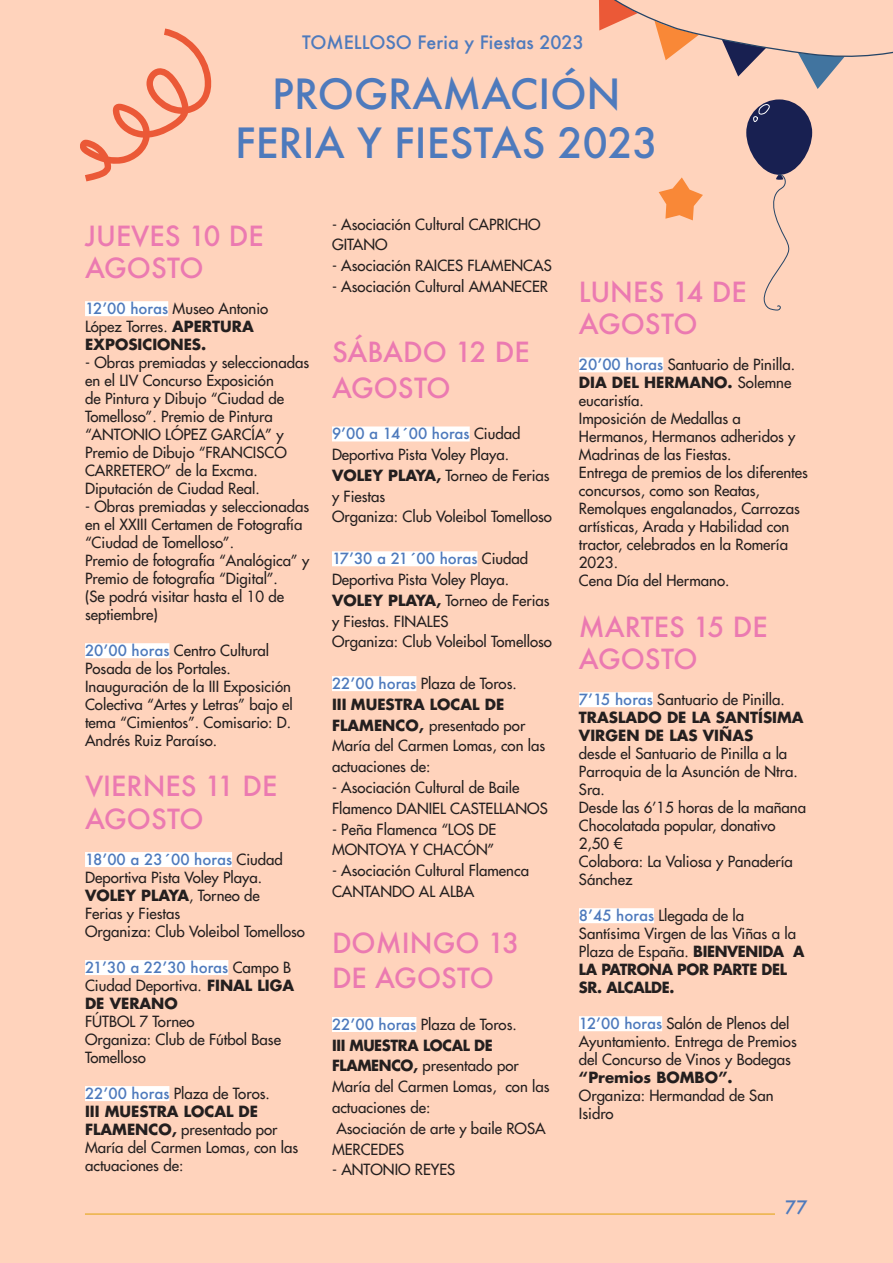
<style>
.page{position:relative;width:893px;height:1263px;background:#ffd3bc}
.page>*{position:absolute;margin:0;border:0;box-sizing:border-box;transform-origin:0 0}
.t1{font:500 40.5px/48.6px "Futura";color:#4e7abc;text-align:center}
.t2{font:500 27px/32.4px "Futura";color:#eb7ab1}
.t3{font:500 18px "Futura";color:#4e7abc}
.t4{font:15px/18px "Futura LT";color:#241f1f}
.t5{font:700 15px/18px "Futura LT";color:#241f1f}
.t6{font:500 15px "Futura";color:#4e7abc}
.s1{font-family:"Futura";font-weight:500;color:#4e7abc}
.s2{font-weight:700}
.s3{font-family:"Futura LT";font-weight:400;color:#241f1f}
.s4{font-weight:400}
</style>
<div class="page">
<svg style="left:659px;top:177px;width:44px;height:43px"></svg>
<svg style="left:599px;top:0;width:294px;height:89px"></svg>
<hr style="left:85px;top:1213px;width:690px;height:2px;background:#ebb245">
<div style="left:85px;top:301px;width:83px;height:15px;background:#fff"></div>
<div style="left:85px;top:643px;width:84px;height:15px;background:#fff"></div>
<div style="left:85px;top:852px;width:147px;height:15px;background:#fff"></div>
<div style="left:85px;top:960px;width:143px;height:15px;background:#fff"></div>
<div style="left:85px;top:1086px;width:84px;height:15px;background:#fff"></div>
<div style="left:332px;top:426px;width:138px;height:15px;background:#fff"></div>
<div style="left:332px;top:551px;width:145px;height:15px;background:#fff"></div>
<div style="left:332px;top:676px;width:84px;height:15px;background:#fff"></div>
<div style="left:332px;top:1017px;width:84px;height:15px;background:#fff"></div>
<div style="left:579px;top:357px;width:84px;height:15px;background:#fff"></div>
<div style="left:579px;top:692px;width:74px;height:15px;background:#fff"></div>
<div style="left:579px;top:908px;width:75px;height:15px;background:#fff"></div>
<div style="left:579px;top:1016px;width:83px;height:15px;background:#fff"></div>
<svg style="left:80px;top:28px;width:132px;height:153px"></svg>
<div style="left:746px;top:99px;width:66px;height:76px;background:#182051;border-radius:33px"></div>
<svg style="left:764px;top:174px;width:25px;height:137px"></svg>
<svg style="left:753px;top:104px;width:17px;height:18px"></svg>
<p class="t3" style="left:302px;top:30px;width:283px">TOMELLOSO Feria y Fiestas 2023</p>
<h1 class="t1" style="left:235px;top:69px;width:424px">PROGRAMACIÓN<br>FERIA Y FIESTAS 2023</h1>
<h2 class="t2" style="left:85px;top:219px;width:180px">JUEVES 10 DE<br>AGOSTO</h2>
<p class="t4" style="left:85px;top:299px;width:185px"><span class="s1">12’00 horas</span> Museo Antonio<br>López Torres. <span class="s2">APERTURA<br>EXPOSICIONES.</span></p>
<p class="t4" style="left:85px;top:353px;width:226px">- Obras premiadas y seleccionadas en el LIV Concurso Exposición<br>de Pintura y Dibujo “Ciudad de<br>Tomelloso”. Premio de Pintura “ANTONIO LÓPEZ GARCÍA” y<br>Premio de Dibujo “FRANCISCO<br>CARRETERO” de la Excma.<br>Diputación de Ciudad Real.</p>
<p class="t4" style="left:85px;top:497px;width:226px">- Obras premiadas y seleccionadas en el XXIII Certamen de Fotografía “Ciudad de Tomelloso”.<br>Premio de fotografía “Analógica” y<br>Premio de fotografía “Digital”.<br>(Se podrá visitar hasta el 10 de septiembre)</p>
<p class="t4" style="left:85px;top:641px;width:209px"><span class="s1">20’00 horas</span> Centro Cultural<br>Posada de los Portales.<br>Inauguración de la III Exposición<br>Colectiva “Artes y Letras” bajo el tema “Cimientos”. Comisario: D.<br>Andrés Ruiz Paraíso.</p>
<h2 class="t2" style="left:85px;top:770px;width:194px">VIERNES 11 DE<br>AGOSTO</h2>
<p class="t6" style="left:85px;top:849px;width:199px">18’00 a 23´00 horas <span class="s3">Ciudad</span></p>
<p class="t4" style="left:85px;top:868px;width:221px">Deportiva Pista Voley Playa.<br><span class="s2">VOLEY PLAYA</span>, Torneo de<br>Ferias y Fiestas<br>Organiza: Club Voleibol Tomelloso</p>
<p class="t6" style="left:85px;top:957px;width:208px">21’30 a 22’30 horas <span class="s3">Campo B</span></p>
<p class="t5" style="left:85px;top:976px;width:211px"><span class="s4">Ciudad Deportiva.</span> FINAL LIGA<br>DE VERANO</p>
<p class="t4" style="left:85px;top:1012px;width:197px">FÚTBOL 7 Torneo<br>Organiza: Club de Fútbol Base<br>Tomelloso</p>
<p class="t4" style="left:85px;top:1084px;width:215px"><span class="s1">22’00 horas</span> Plaza de Toros.<br><span class="s2">III MUESTRA LOCAL DE<br>FLAMENCO,</span> presentado por<br>María del Carmen Lomas, con las actuaciones de:</p>
<p class="t4" style="left:332px;top:213px;width:210px;line-height:20.9px">- Asociación Cultural CAPRICHO<br>GITANO</p>
<p class="t4" style="left:332px;top:257px;width:221px">- Asociación RAICES FLAMENCAS</p>
<p class="t4" style="left:332px;top:277px;width:217px">- Asociación Cultural AMANECER</p>
<h2 class="t2" style="left:332px;top:334px;width:199px;line-height:35.2px">SÁBADO 12 DE<br>AGOSTO</h2>
<p class="t6" style="left:332px;top:423px;width:190px">9’00 a 14´00 horas <span class="s3">Ciudad</span></p>
<p class="t4" style="left:332px;top:444px;width:221px;line-height:20.9px">Deportiva Pista Voley Playa.<br><span class="s2">VOLEY PLAYA,</span> Torneo de Ferias y Fiestas<br>Organiza: Club Voleibol Tomelloso</p>
<p class="t6" style="left:332px;top:548px;width:198px">17’30 a 21´00 horas <span class="s3">Ciudad</span></p>
<p class="t4" style="left:332px;top:569px;width:221px;line-height:20.9px">Deportiva Pista Voley Playa.<br><span class="s2">VOLEY PLAYA,</span> Torneo de Ferias y Fiestas. FINALES<br>Organiza: Club Voleibol Tomelloso</p>
<p class="t4" style="left:332px;top:673px;width:215px;line-height:20.9px"><span class="s1">22’00 horas</span> Plaza de Toros.<br><span class="s2">III MUESTRA LOCAL DE<br>FLAMENCO,</span> presentado por<br>María del Carmen Lomas, con las actuaciones de:</p>
<p class="t4" style="left:332px;top:777px;width:217px;line-height:20.9px">- Asociación Cultural de Baile<br>Flamenco DANIEL CASTELLANOS</p>
<p class="t4" style="left:332px;top:818px;width:166px;line-height:20.9px">- Peña Flamenca “LOS DE<br>MONTOYA Y CHACÓN”</p>
<p class="t4" style="left:332px;top:860px;width:199px;line-height:20.9px">- Asociación Cultural Flamenca<br>CANTANDO AL ALBA</p>
<h2 class="t2" style="left:332px;top:925px;width:189px;line-height:35.2px">DOMINGO 13<br>DE AGOSTO</h2>
<p class="t4" style="left:332px;top:1014px;width:219px;line-height:20.9px"><span class="s1">22’00 horas</span> Plaza de Toros.<br><span class="s2">III MUESTRA LOCAL DE<br>FLAMENCO,</span> presentado por<br>María del Carmen Lomas, con las actuaciones de:<br>Asociación de arte y baile ROSA<br>MERCEDES</p>
<p class="t4" style="left:332px;top:1161px;width:125px">- ANTONIO REYES</p>
<h2 class="t2" style="left:579px;top:275px;width:169px">LUNES 14 DE<br>AGOSTO</h2>
<p class="t4" style="left:579px;top:355px;width:230px"><span class="s1">20’00 horas</span> Santuario de Pinilla.<br><span class="s2">DIA DEL HERMANO.</span> Solemne eucaristía.<br>Imposición de Medallas a<br>Hermanos, Hermanos adheridos y<br>Madrinas de las Fiestas.<br>Entrega de premios de los diferentes concursos, como son Reatas,<br>Remolques engalanados, Carrozas artísticas, Arada y Habilidad con tractor, celebrados en la Romería<br>2023.<br>Cena Día del Hermano.</p>
<h2 class="t2" style="left:579px;top:610px;width:190px">MARTES 15 DE<br>AGOSTO</h2>
<p class="t5" style="left:579px;top:690px;width:226px"><span class="s1">7’15 horas</span> <span class="s4">Santuario de Pinilla.<br></span>TRASLADO DE LA SANTÍSIMA<br>VIRGEN DE LAS VIÑAS</p>
<p class="t4" style="left:579px;top:744px;width:229px">desde el Santuario de Pinilla a la<br>Parroquia de la Asunción de Ntra.<br>Sra.<br>Desde las 6’15 horas de la mañana<br>Chocolatada popular, donativo<br>2,50 €<br>Colabora: La Valiosa y Panadería<br>Sánchez</p>
<p class="t4" style="left:579px;top:906px;width:227px"><span class="s1">8’45 horas</span> Llegada de la<br>Santísima Virgen de las Viñas a la<br>Plaza de España. <span class="s2">BIENVENIDA A<br>LA PATRONA POR PARTE DEL<br>SR. ALCALDE.</span></p>
<p class="t4" style="left:579px;top:1014px;width:219px"><span class="s1">12’00 horas</span> Salón de Plenos del<br>Ayuntamiento. Entrega de Premios del Concurso de Vinos y Bodegas</p>
<p class="t5" style="left:579px;top:1068px;width:155px">“Premios BOMBO”.</p>
<p class="t4" style="left:579px;top:1086px;width:196px">Organiza: Hermandad de San<br>Isidro</p>
<p class="t3" style="left:785px;top:1195px;width:24px">77</p>
</div>
